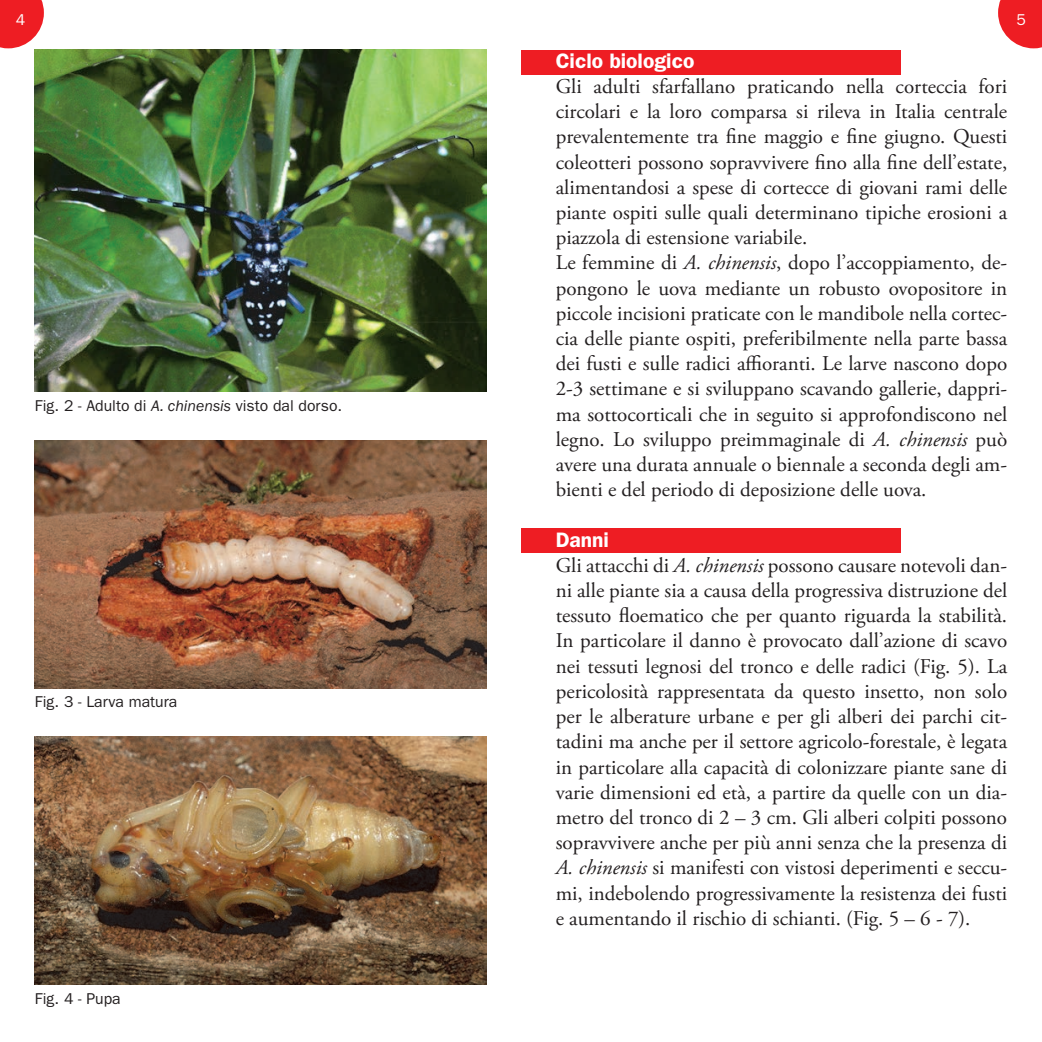
<style>
.page{position:relative;width:1042px;height:1042px;background:#fff}
.page>*{position:absolute;margin:0;border:0;box-sizing:border-box;transform-origin:0 0}
.t1{font:21px/25.2px "Adobe Garamond Pro";color:#231f20}
.t2{font:600 21px "ITC Franklin Gothic Std";color:#fff}
.t3{font:15.75px "ITC Franklin Gothic Std";color:#231f20}
.t4{font:15.75px "ITC Franklin Gothic Std";color:#fff}
.s1{font-style:italic}
</style>
<div class="page">
<svg style="left:0;top:0;width:44px;height:48px;background:#f03a3f"></svg>
<svg style="left:998px;top:0;width:44px;height:48px;background:#f03a3f"></svg>
<div style="left:521px;top:50px;width:379px;height:24px;background:#ee1d23"></div>
<div style="left:521px;top:528px;width:379px;height:25px;background:#ee1d23"></div>
<img style="left:35px;top:50px;width:451px;height:342px">
<img style="left:35px;top:440px;width:451px;height:248px">
<img style="left:35px;top:737px;width:451px;height:248px">
<p class="t4" style="left:16px;top:10px;width:11px">4</p>
<p class="t4" style="left:1016px;top:10px;width:11px">5</p>
<p class="t3" style="left:35px;top:396px;width:309px">Fig. 2 - Adulto di <span class="s1">A. chinensis</span> visto dal dorso.</p>
<p class="t3" style="left:35px;top:693px;width:144px">Fig. 3 - Larva matura</p>
<p class="t3" style="left:35px;top:989px;width:87px">Fig. 4 - Pupa</p>
<p class="t2" style="left:556px;top:48px;width:140px">Ciclo biologico</p>
<p class="t1" style="left:556px;top:74px;width:453px">Gli adulti sfarfallano praticando nella corteccia fori circolari e la loro comparsa si rileva in Italia centrale prevalentemente tra fine maggio e fine giugno. Questi coleotteri possono sopravvivere fino alla fine dell’estate, alimentandosi a spese di cortecce di giovani rami delle piante ospiti sulle quali determinano tipiche erosioni a piazzola di estensione variabile.<br>Le femmine di <span class="s1">A. chinensis</span>, dopo l’accoppiamento, de&shy;pongono le uova mediante un robusto ovopositore in piccole incisioni praticate con le mandibole nella cortec&shy;cia delle piante ospiti, preferibilmente nella parte bassa dei fusti e sulle radici affioranti. Le larve nascono dopo 2-3 settimane e si sviluppano scavando gallerie, dappri&shy;ma sottocorticali che in seguito si approfondiscono nel legno. Lo sviluppo preimmaginale di <span class="s1">A. chinensis</span> può avere una durata annuale o biennale a seconda degli am&shy;bienti e del periodo di deposizione delle uova.</p>
<p class="t2" style="left:556px;top:527px;width:55px">Danni</p>
<p class="t1" style="left:556px;top:553px;width:453px;text-align:justify">Gli attacchi di <span class="s1">A. chinensis</span> possono causare notevoli dan&shy;ni alle piante sia a causa della progressiva distruzione del tessuto floematico che per quanto riguarda la stabilità.<br>In particolare il danno è provocato dall’azione di scavo nei tessuti legnosi del tronco e delle radici (Fig. 5). La pericolosità rappresentata da questo insetto, non solo per le alberature urbane e per gli alberi dei parchi cit&shy;tadini ma anche per il settore agricolo-forestale, è legata in particolare alla capacità di colonizzare piante sane di varie dimensioni ed età, a partire da quelle con un dia&shy;metro del tronco di 2 – 3 cm. Gli alberi colpiti possono sopravvivere anche per più anni senza che la presenza di <span class="s1">A. chinensis</span> si manifesti con vistosi deperimenti e seccu&shy;mi, indebolendo progressivamente la resistenza dei fusti e aumentando il rischio di schianti. (Fig. 5 – 6 - 7).</p>
</div>
